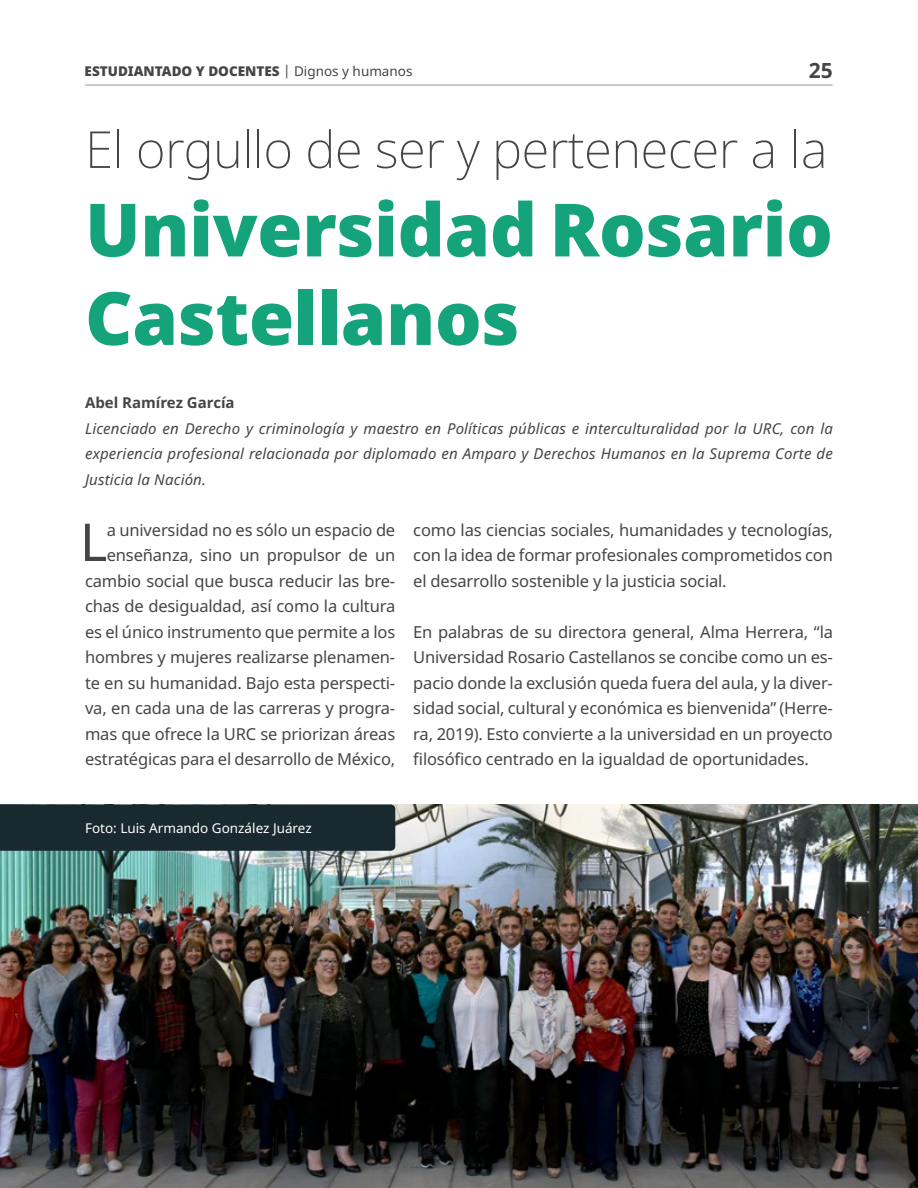
<style>
.page{position:relative;width:918px;height:1188px;background:#fff}
.page>*{position:absolute;margin:0;border:0;box-sizing:border-box;transform-origin:0 0}
.t1{font:900 73.5px/88.5px "Noto Sans";letter-spacing:-.005em;color:#14a37b}
.t2{font:52.2px "Noto Sans";color:#454545}
.t3{font:200 51px "Noto Sans";letter-spacing:-.01em;color:#454545}
.t4{font:700 21px "Noto Sans";color:#454545}
.t5{font:16.5px/25.5px "Noto Sans";letter-spacing:-.01em;color:#454545;text-align:justify}
.descripcion-autor-italic{font:italic 15px/25.5px "Noto Sans";letter-spacing:.01em;color:#454545;text-align:justify}
.autor{font:700 15px "Noto Sans";color:#454545}
.t6{font:900 13.5px "Noto Sans";color:#454545}
.t7{font:13.5px "Noto Sans";color:#fff}
.s1{font-weight:400}
</style>
<div class="page">
<hr style="left:85px;top:85px;width:748px;height:1px;background:#98989a">
<img style="left:0;top:804px;width:918px;height:384px">
<div style="left:0;top:804px;width:395px;height:47px;background:#18292f"></div>
<p class="t6" style="left:85px;top:64px;width:329px">ESTUDIANTADO Y DOCENTES <span class="s1">| Dignos y humanos</span></p>
<p class="t4" style="left:809px;top:59px;width:26px">25</p>
<h1 class="t3" style="left:85px;top:120px;width:744px">El orgullo de ser y pertenecer a la</h1>
<h1 class="t1" style="left:85px;top:187px;width:749px">Universidad Rosario<br>Castellanos</h1>
<p class="autor" style="left:85px;top:394px;width:151px">Abel Ramírez García</p>
<p class="descripcion-autor-italic" style="left:85px;top:416px;width:749px">Licenciado en Derecho y criminología y maestro en Políticas públicas e interculturalidad por la URC, con la experiencia profesional relacionada por diplomado en Amparo y Derechos Humanos en la Suprema Corte de Justicia la Nación.</p>
<p class="t2" style="left:80px;top:512px;width:29px">L</p>
<p class="t5" style="left:85px;top:517px;width:312px;text-align:right">a universidad no es sólo un espacio de enseñanza, sino un propulsor de un cambio social que busca reducir las bre&shy;chas de desigualdad, así como la cultura es el único instrumento que permite a los hombres y mujeres realizarse plenamen&shy;te en su humanidad. Bajo esta perspecti&shy;va, en cada una de las carreras y progra&shy;mas que ofrece la URC se priorizan áreas estratégicas para el desarrollo de México,</p>
<p class="t5" style="left:413px;top:517px;width:421px">como las ciencias sociales, humanidades y tecnologías, con la idea de formar profesionales comprometidos con el desarrollo sostenible y la justicia social.</p>
<p class="t5" style="left:413px;top:619px;width:421px">En palabras de su directora general, Alma Herrera, “la Universidad Rosario Castellanos se concibe como un es&shy;pacio donde la exclusión queda fuera del aula, y la diver&shy;sidad social, cultural y económica es bienvenida” (Herre&shy;ra, 2019). Esto convierte a la universidad en un proyecto filosófico centrado en la igualdad de oportunidades.</p>
<p class="t7" style="left:85px;top:820px;width:228px">Foto: Luis Armando González Juárez</p>
</div>
